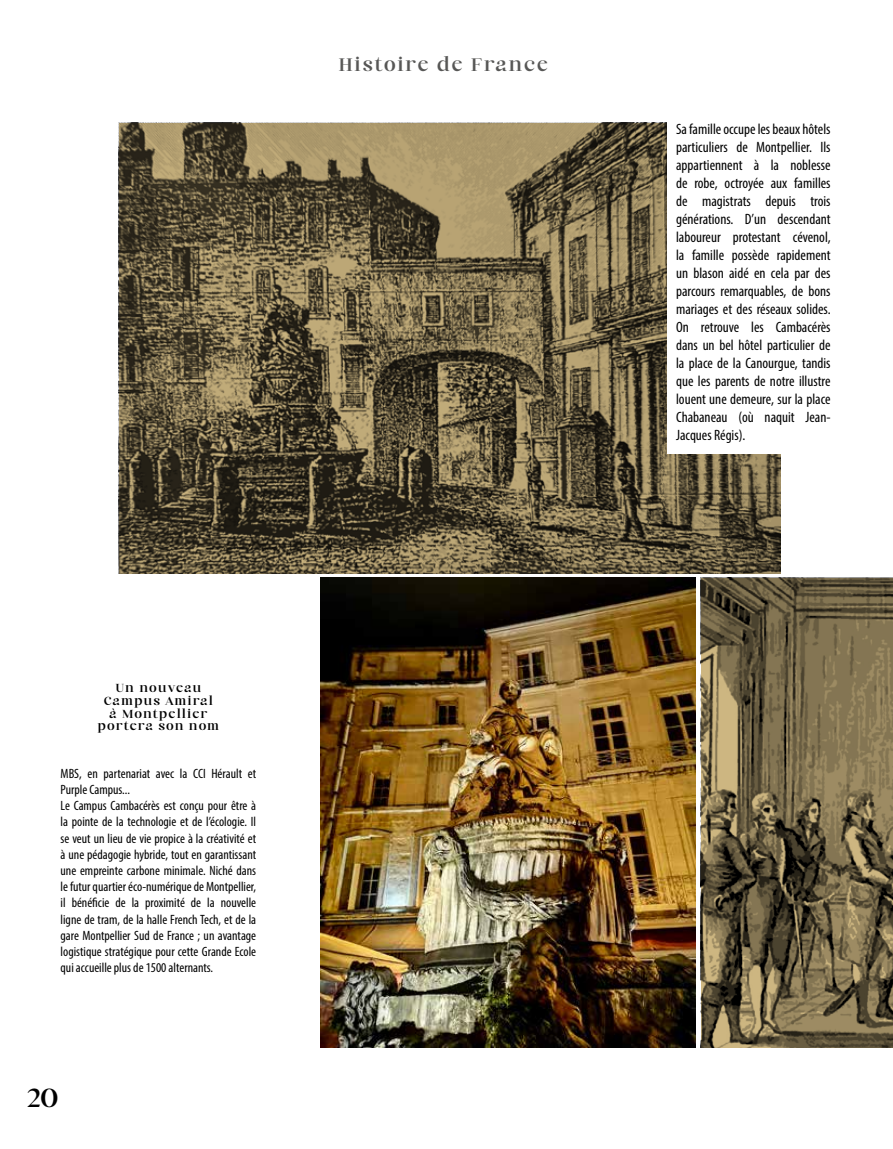
<style>
.page{position:relative;width:893px;height:1149px;background:#fff}
.page>*{position:absolute;margin:0;border:0;box-sizing:border-box;transform-origin:0 0}
.t1{font:30.3px "chatime";color:#000}
.t2{font:21px "chatime";letter-spacing:.12em;color:#575756}
.t3{font:condensed 15px/18px "Myriad Pro";color:#000;text-align:justify}
.t4{font:condensed 13.5px/16.2px "Myriad Pro";color:#000}
.t5{font:13.5px/12.6px "chatime";letter-spacing:.12em;color:#000;text-align:center}
</style>
<div class="page">
<img style="left:320px;top:577px;width:375px;height:469px">
<svg style="left:701px;top:577px;width:192px;height:469px;background:#706346"></svg>
<svg style="left:119px;top:123px;width:661px;height:450px;background:#695d42"></svg>
<div style="left:668px;top:108px;width:179px;height:346px;background:#fff"></div>
<h2 class="t2" style="left:339px;top:54px;width:210px">Histoire de France</h2>
<p class="t5" style="left:98px;top:682px;width:123px">Un nouveau<br>Campus Amiral<br>à Montpellier portera son nom</p>
<p class="t4" style="left:61px;top:764px;width:197px">MBS, en partenariat avec la CCI Hérault et Purple Campus...<br>Le Campus Cambacérès est conçu pour être à la pointe de la technologie et de l’écologie. Il se veut un lieu de vie propice à la créativité et à une pédagogie hybride, tout en garantissant une empreinte carbone minimale. Niché dans le futur quartier éco-numérique de Montpellier, il bénéficie de la proximité de la nouvelle ligne de tram, de la halle French Tech, et de la gare Montpellier Sud de France ; un avantage logistique stratégique pour cette Grande Ecole qui accueille plus de 1500 alternants.</p>
<h1 class="t1" style="left:27px;top:1081px;width:32px">20</h1>
<p class="t3" style="left:676px;top:120px;width:156px">Sa famille occupe les beaux hôtels particuliers de Montpellier. Ils appartiennent à la noblesse de robe, octroyée aux familles de magistrats depuis trois générations. D’un descendant laboureur protestant cévenol, la famille possède rapidement un blason aidé en cela par des parcours remarquables, de bons mariages et des réseaux solides.<br>On retrouve les Cambacérès dans un bel hôtel particulier de la place de la Canourgue, tandis que les parents de notre illustre louent une demeure, sur la place Chabaneau (où naquit Jean-Jacques Régis).</p>
</div>
